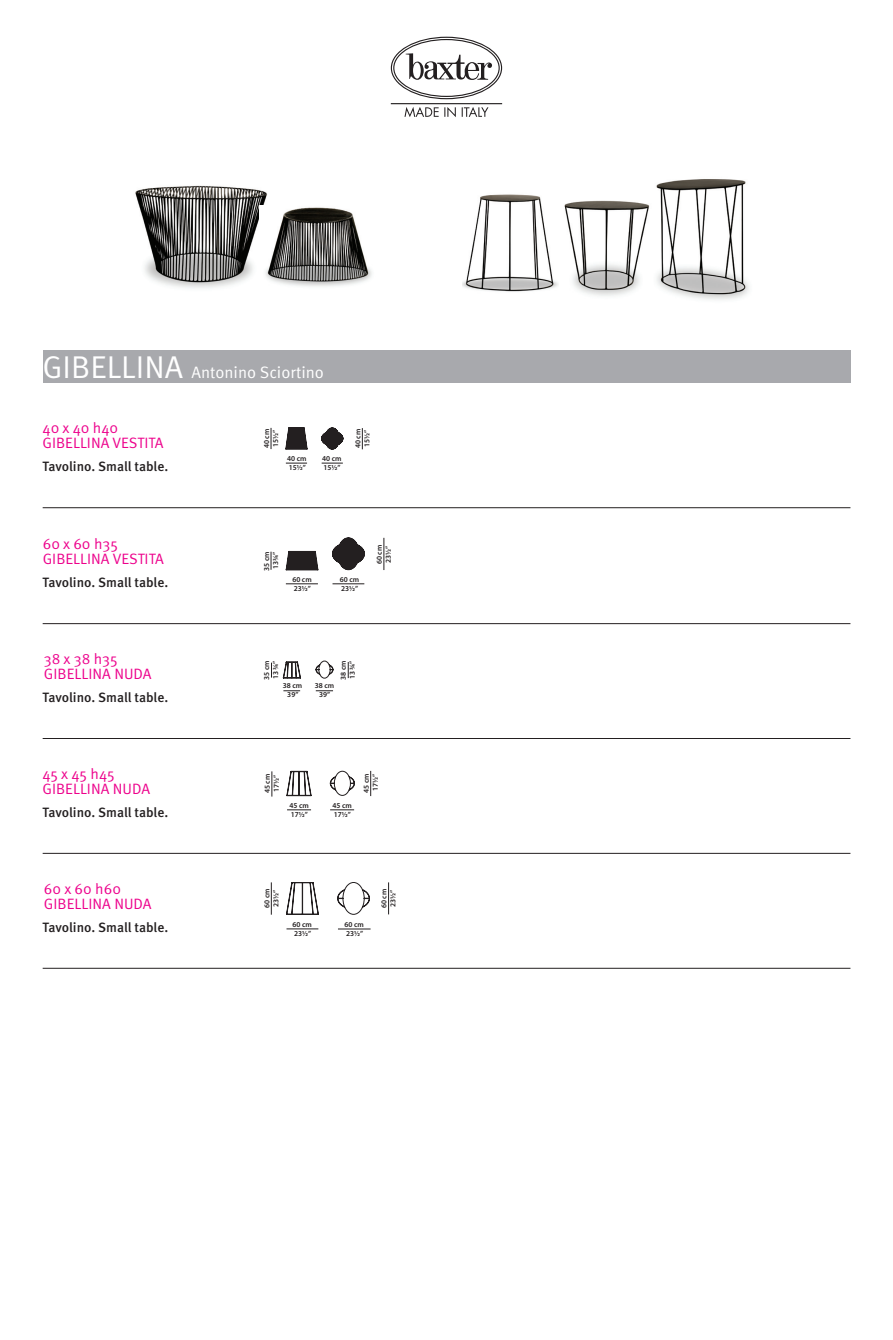
<style>
.page{position:relative;width:893px;height:1340px;background:#fff}
.page>*{position:absolute;margin:0;border:0;box-sizing:border-box;transform-origin:0 0}
.t1{font:16.5px "Meta Pro";color:#fff}
.t2{font:15px/15px "Meta Pro";color:#ed028c}
.t3{font:500 13.5px "Meta Pro";letter-spacing:-.005em;color:#231f20}
.t4{font:600 7.5px/9px "Myriad Pro";color:#231f20}
.s1{font-size:31.5px}
</style>
<div class="page">
<hr style="left:43px;top:507px;width:807px;height:1px;background:#231f20">
<hr style="left:43px;top:623px;width:807px;height:1px;background:#231f20">
<hr style="left:43px;top:738px;width:807px;height:1px;background:#231f20">
<hr style="left:43px;top:853px;width:807px;height:1px;background:#231f20">
<hr style="left:43px;top:967px;width:807px;height:1px;background:#231f20">
<div style="left:43px;top:350px;width:807px;height:33px;background:#a8a9ad"></div>
<svg style="left:391px;top:37px;width:111px;height:80px"></svg>
<svg style="left:271px;top:551px;width:1px;height:19px"></svg>
<hr style="left:286px;top:583px;width:32px;height:1px;background:#231f20">
<hr style="left:332px;top:583px;width:32px;height:1px;background:#231f20">
<hr style="left:384px;top:538px;width:1px;height:32px;background:#231f20">
<svg style="left:286px;top:537px;width:79px;height:33px"></svg>
<hr style="left:271px;top:882px;width:1px;height:32px;background:#231f20">
<hr style="left:286px;top:928px;width:32px;height:1px;background:#231f20">
<hr style="left:338px;top:928px;width:33px;height:1px;background:#231f20">
<hr style="left:388px;top:882px;width:1px;height:32px;background:#231f20">
<svg style="left:286px;top:882px;width:84px;height:32px"></svg>
<svg style="left:271px;top:428px;width:1px;height:21px"></svg>
<svg style="left:286px;top:463px;width:21px;height:1px"></svg>
<svg style="left:322px;top:463px;width:21px;height:1px"></svg>
<svg style="left:362px;top:428px;width:1px;height:21px"></svg>
<svg style="left:286px;top:427px;width:58px;height:22px"></svg>
<svg style="left:287px;top:771px;width:24px;height:25px"></svg>
<svg style="left:272px;top:771px;width:1px;height:25px"></svg>
<svg style="left:287px;top:809px;width:24px;height:1px"></svg>
<svg style="left:330px;top:809px;width:24px;height:1px"></svg>
<svg style="left:370px;top:771px;width:1px;height:25px"></svg>
<svg style="left:329px;top:771px;width:26px;height:24px"></svg>
<svg style="left:283px;top:690px;width:17px;height:1px"></svg>
<svg style="left:316px;top:690px;width:17px;height:1px"></svg>
<svg style="left:271px;top:662px;width:1px;height:15px"></svg>
<svg style="left:348px;top:662px;width:1px;height:16px"></svg>
<svg style="left:283px;top:660px;width:51px;height:18px"></svg>
<img style="left:135px;top:185px;width:132px;height:104px">
<img style="left:259px;top:205px;width:113px;height:84px">
<img style="left:462px;top:194px;width:96px;height:98px">
<img style="left:564px;top:200px;width:86px;height:96px">
<img style="left:656px;top:179px;width:93px;height:121px">
<h1 class="t1" style="left:43px;top:361px;width:283px"><span class="s1">GIBELLINA</span> Antonino Sciortino</h1>
<h2 class="t2" style="left:43px;top:421px;width:123px">40 x 40 h40<br>GIBELLINA VESTITA</h2>
<h3 class="t3" style="left:43px;top:458px;width:127px">Tavolino. Small table.</h3>
<h2 class="t2" style="left:43px;top:537px;width:123px">60 x 60 h35<br>GIBELLINA VESTITA</h2>
<h3 class="t3" style="left:43px;top:573px;width:127px">Tavolino. Small table.</h3>
<h2 class="t2" style="left:44px;top:652px;width:109px">38 x 38 h35<br>GIBELLINA NUDA</h2>
<h3 class="t3" style="left:43px;top:688px;width:127px">Tavolino. Small table.</h3>
<h2 class="t2" style="left:43px;top:766px;width:109px">45 x 45 h45<br>GIBELLINA NUDA</h2>
<h3 class="t3" style="left:43px;top:803px;width:127px">Tavolino. Small table.</h3>
<h2 class="t2" style="left:44px;top:881px;width:109px">60 x 60 h60<br>GIBELLINA NUDA</h2>
<h3 class="t3" style="left:43px;top:918px;width:127px">Tavolino. Small table.</h3>
<p class="t4" style="left:262px;top:448px;width:21px;rotate:-90deg">40 cm<br>15½”</p>
<p class="t4" style="left:353px;top:448px;width:21px;rotate:-90deg">40 cm<br>15½”</p>
<p class="t4" style="left:287px;top:454px;width:21px">40 cm<br>15½”</p>
<p class="t4" style="left:322px;top:454px;width:21px">40 cm<br>15½”</p>
<p class="t4" style="left:262px;top:570px;width:21px;rotate:-90deg">35 cm<br>13¾”</p>
<p class="t4" style="left:375px;top:564px;width:21px;rotate:-90deg">60 cm<br>23½”</p>
<p class="t4" style="left:292px;top:574px;width:21px">60 cm<br>23½”</p>
<p class="t4" style="left:340px;top:574px;width:21px">60 cm<br>23½”</p>
<p class="t4" style="left:262px;top:680px;width:21px;rotate:-90deg">35 cm<br>13¾”</p>
<p class="t4" style="left:339px;top:680px;width:21px;rotate:-90deg">38 cm<br>13¾”</p>
<p class="t4" style="left:283px;top:681px;width:21px;text-align:center">38 cm<br>39”</p>
<p class="t4" style="left:315px;top:681px;width:21px;text-align:center">38 cm<br>39”</p>
<p class="t4" style="left:263px;top:793px;width:21px;rotate:-90deg">45 cm<br>17½”</p>
<p class="t4" style="left:362px;top:792px;width:21px;rotate:-90deg">45 cm<br>17½”</p>
<p class="t4" style="left:289px;top:800px;width:21px">45 cm<br>17½”</p>
<p class="t4" style="left:333px;top:800px;width:21px">45 cm<br>17½”</p>
<p class="t4" style="left:262px;top:908px;width:21px;rotate:-90deg">60 cm<br>23½”</p>
<p class="t4" style="left:379px;top:908px;width:21px;rotate:-90deg">60 cm<br>23½”</p>
<p class="t4" style="left:293px;top:919px;width:21px">60 cm<br>23½”</p>
<p class="t4" style="left:345px;top:919px;width:21px">60 cm<br>23½”</p>
</div>
